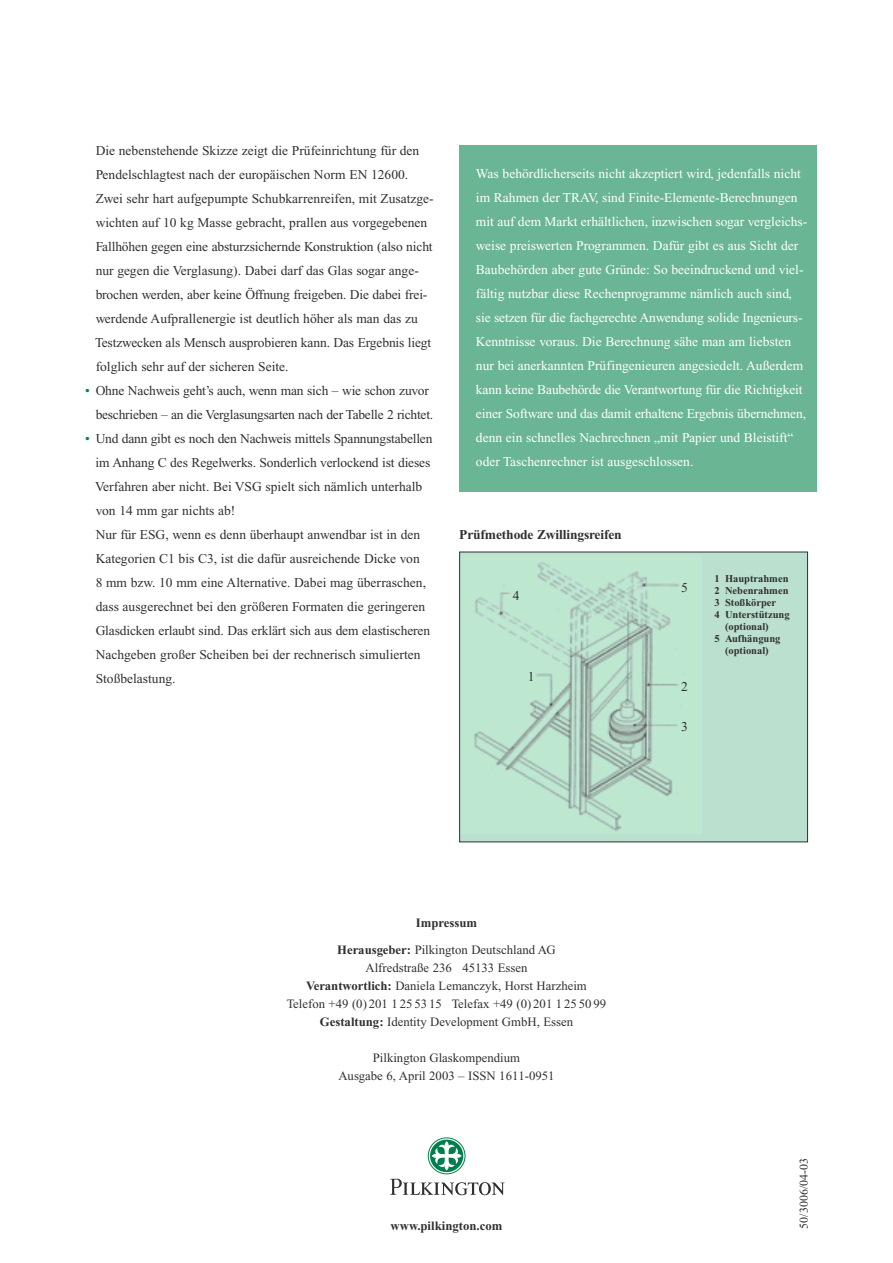
<style>
.page{position:relative;width:893px;height:1263px;background:#fff}
.page>*{position:absolute;margin:0;border:0;box-sizing:border-box;transform-origin:0 0}
.Fließtext{font:13.5px/24px "Times New Roman";color:#303030}
.Fließtext-2{font:13.5px/24px "Times New Roman";color:#fff}
.Fließtext-3{font:700 13.5px "Times New Roman";letter-spacing:-.01em;color:#303030}
.Fließtext-4{font:12.75px "Times New Roman";color:#303030}
.Anschrift_regular{font:12.75px "Times New Roman";color:#303030}
.Fließtext-5{font:700 12.75px "Times New Roman";color:#303030}
.Prospektnummer{font:12px "Times New Roman";color:#303030}
.Fließtext-6{font:700 10.5px "Times New Roman";color:#303030}
.s1{color:#007e4b}
.s2{font-weight:700}
</style>
<div class="page">
<svg style="left:428px;top:1137px;width:37px;height:37px"></svg>
<svg style="left:429px;top:1138px;width:35px;height:35px"></svg>
<svg style="left:430px;top:1139px;width:33px;height:33px"></svg>
<svg style="left:432px;top:1141px;width:30px;height:30px"></svg>
<svg style="left:390px;top:1179px;width:115px;height:16px"></svg>
<div style="left:459px;top:145px;width:357px;height:346px;background:#6ab593"></div>
<div style="left:460px;top:552px;width:347px;height:290px;background:#bce0cf"></div>
<img style="left:474px;top:562px;width:205px;height:269px">
<div style="left:459px;top:552px;width:349px;height:290px;border:1px solid #303030"></div>
<p class="Fließtext" style="left:96px;top:139px;width:325px">Die nebenstehende Skizze zeigt die Prüfeinrichtung für den<br>Pendelschlagtest nach der europäischen Norm EN 12600.</p>
<p class="Fließtext" style="left:96px;top:187px;width:340px">Zwei sehr hart aufgepumpte Schubkarrenreifen, mit Zusatzge&shy;wichten auf 10 kg Masse gebracht, prallen aus vorgegebenen<br>Fallhöhen gegen eine absturzsichernde Konstruktion (also nicht</p>
<p class="Fließtext" style="left:96px;top:259px;width:325px">nur gegen die Verglasung). Dabei darf das Glas sogar ange-</p>
<p class="Fließtext" style="left:95px;top:283px;width:338px">brochen werden, aber keine Öffnung freigeben. Die dabei frei&shy;werdende Aufprallenergie ist deutlich höher als man das zu Testzwecken als Mensch ausprobieren kann. Das Ergebnis liegt folglich sehr auf der sicheren Seite.</p>
<p class="Fließtext" style="left:96px;top:379px;width:339px;text-indent:-11px"><span class="s1">•</span> Ohne Nachweis geht’s auch, wenn man sich – wie schon zuvor beschrieben – an die Verglasungsarten nach der Tabelle 2 richtet.</p>
<p class="Fließtext" style="left:95px;top:427px;width:339px;text-indent:-10px"><span class="s1">•</span> Und dann gibt es noch den Nachweis mittels Spannungstabellen im Anhang C des Regelwerks. Sonderlich verlockend ist dieses Verfahren aber nicht. Bei VSG spielt sich nämlich unterhalb von 14 mm gar nichts ab!</p>
<p class="Fließtext" style="left:96px;top:523px;width:326px">Nur für ESG, wenn es denn überhaupt anwendbar ist in den<br>Kategorien C1 bis C3, ist die dafür ausreichende Dicke von</p>
<p class="Fließtext" style="left:96px;top:571px;width:336px">8 mm bzw. 10 mm eine Alternative. Dabei mag überraschen, dass ausgerechnet bei den größeren Formaten die geringeren Glasdicken erlaubt sind. Das erklärt sich aus dem elastischeren Nachgeben großer Scheiben bei der rechnerisch simulierten Stoßbelastung.</p>
<p class="Fließtext-2" style="left:476px;top:162px;width:333px">Was behördlicherseits nicht akzeptiert wird, jedenfalls nicht im Rahmen der TRAV, sind Finite-Elemente-Berechnungen mit auf dem Markt erhältlichen, inzwischen sogar vergleichs&shy;weise preiswerten Programmen. Dafür gibt es aus Sicht der Baubehörden aber gute Gründe: So beeindruckend und viel&shy;fältig nutzbar diese Rechenprogramme nämlich auch sind, sie setzen für die fachgerechte Anwendung solide Ingenieurs-Kenntnisse voraus. Die Berechnung sähe man am liebsten nur bei anerkannten Prüfingenieuren angesiedelt. Außerdem kann keine Baubehörde die Verantwortung für die Richtigkeit einer Software und das damit erhaltene Ergebnis übernehmen, denn ein schnelles Nachrechnen „mit Papier und Bleistift“ oder Taschenrechner ist ausgeschlossen.</p>
<p class="Fließtext-3" style="left:459px;top:527px;width:164px">Prüfmethode Zwillingsreifen</p>
<p class="Fließtext" style="left:513px;top:583px;width:8px">4</p>
<p class="Fließtext" style="left:528px;top:665px;width:8px">1</p>
<p class="Fließtext" style="left:681px;top:575px;width:8px">5</p>
<p class="Fließtext" style="left:681px;top:674px;width:8px">2</p>
<p class="Fließtext" style="left:681px;top:715px;width:8px">3</p>
<p class="Fließtext-6" style="left:714px;top:572px;width:76px">1 Hauptrahmen</p>
<p class="Fließtext-6" style="left:714px;top:584px;width:76px">2 Nebenrahmen</p>
<p class="Fließtext-6" style="left:714px;top:596px;width:63px">3 Stoßkörper</p>
<p class="Fließtext-6" style="left:714px;top:608px;width:77px">4 Unterstützung</p>
<p class="Fließtext-6" style="left:725px;top:620px;width:45px">(optional)</p>
<p class="Fließtext-6" style="left:714px;top:632px;width:68px">5 Aufhängung</p>
<p class="Fließtext-6" style="left:725px;top:644px;width:45px">(optional)</p>
<p class="Fließtext-5" style="left:416px;top:915px;width:63px">Impressum</p>
<p class="Fließtext-4" style="left:337px;top:942px;width:220px"><span class="s2">Herausgeber:</span> Pilkington Deutschland AG</p>
<p class="Anschrift_regular" style="left:365px;top:960px;width:164px">Alfredstraße 236 45133 Essen</p>
<p class="Fließtext-4" style="left:306px;top:978px;width:282px"><span class="s2">Verantwortlich:</span> Daniela Lemanczyk, Horst Harzheim</p>
<p class="Anschrift_regular" style="left:287px;top:996px;width:321px">Telefon +49 (0) 201 1 25 53 15 Telefax +49 (0) 201 1 25 50 99</p>
<p class="Fließtext-4" style="left:320px;top:1014px;width:255px"><span class="s2">Gestaltung:</span> Identity Development GmbH, Essen</p>
<p class="Fließtext-4" style="left:373px;top:1050px;width:149px">Pilkington Glaskompendium</p>
<p class="Fließtext-4" style="left:338px;top:1068px;width:218px">Ausgabe 6, April 2003 – ISSN 1611-0951</p>
<p class="Fließtext-5" style="left:391px;top:1219px;width:113px">www.pilkington.com</p>
<p class="Prospektnummer" style="left:797px;top:1229px;width:72px;rotate:-90deg">50/3006/04-03</p>
</div>
